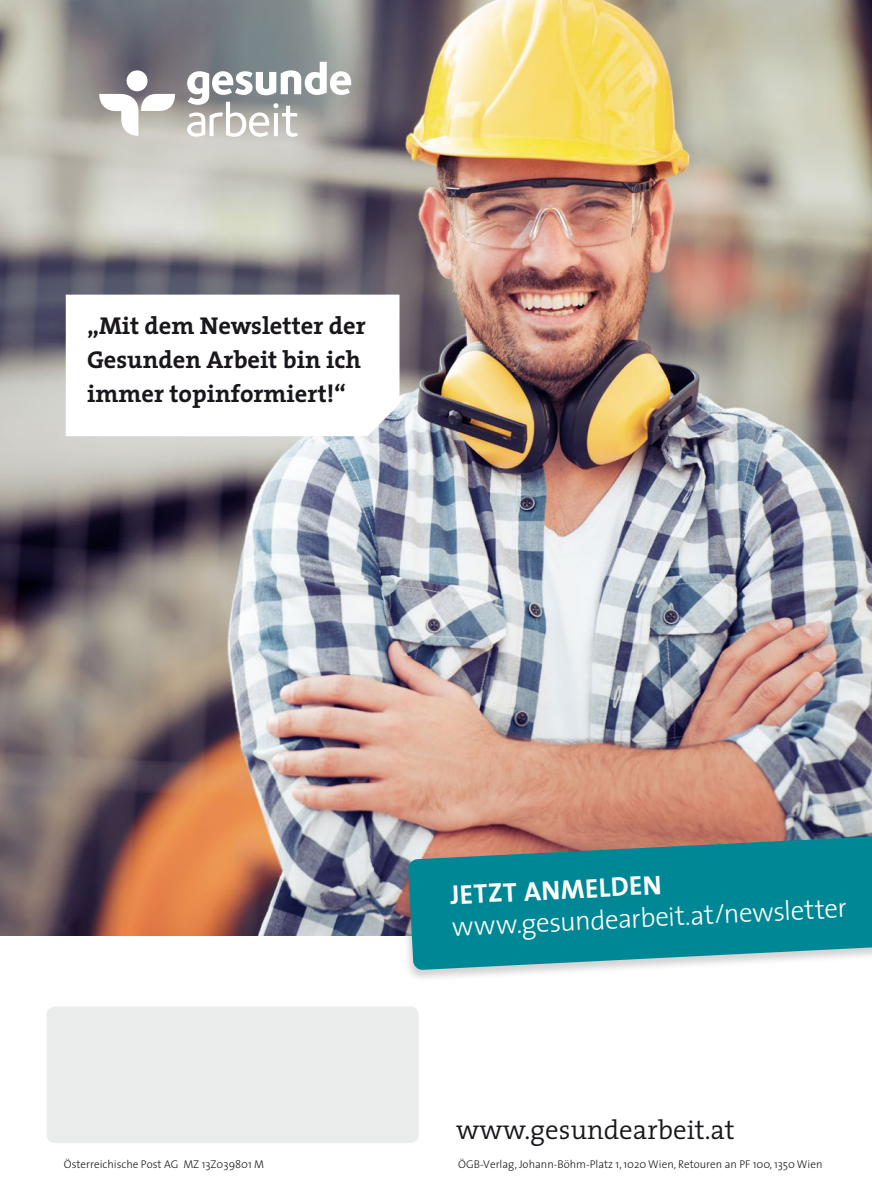
<style>
.page{position:relative;width:872px;height:1191px;background:#fff}
.page>*{position:absolute;margin:0;border:0;box-sizing:border-box;transform-origin:0 0}
.t1{font:300 27.15px "The Sans";color:#fff}
.t2{font:700 27.15px "The Sans";color:#fff}
.t3{font:300 27px "The Serif";color:#1a171c}
.t4{font:700 24.45px/33.9px "The Serif";color:#1a171c}
.t5{font:300 11.25px "The Sans";color:#1a171c}
</style>
<div class="page">
<div style="left:47px;top:1006px;width:372px;height:137px;background:#ebecec;border-radius:9px"></div>
<img style="left:0;top:0;width:872px;height:935px">
<svg style="left:187px;top:62px;width:164px;height:75px"></svg>
<svg style="left:98px;top:94px;width:78px;height:42px"></svg>
<div style="left:127px;top:70px;width:21px;height:21px;background:#fff;border-radius:50%"></div>
<svg style="left:66px;top:295px;width:333px;height:141px"></svg>
<div style="left:399px;top:832px;width:473px;height:150px;background:#1a171c;opacity:.2"></div>
<svg style="left:408px;top:832px;width:464px;height:138px;background:#2c8e97"></svg>
<h3 class="t4" style="left:87px;top:308px;width:280px">„Mit dem Newsletter der<br>Gesunden Arbeit bin ich immer topinformiert!“</h3>
<h1 class="t2" style="left:449px;top:872px;width:213px;rotate:-3deg">JETZT ANMELDEN</h1>
<h1 class="t1" style="left:451px;top:905px;width:397px;rotate:-3deg">www.gesundearbeit.at/newsletter</h1>
<h2 class="t3" style="left:456px;top:1107px;width:280px">www.gesundearbeit.at</h2>
<p class="t5" style="left:64px;top:1155px;width:202px">Österreichische Post AG MZ 13Z039801 M</p>
<p class="t5" style="left:458px;top:1155px;width:366px">ÖGB-Verlag, Johann-Böhm-Platz 1, 1020 Wien, Retouren an PF 100, 1350 Wien</p>
</div>
